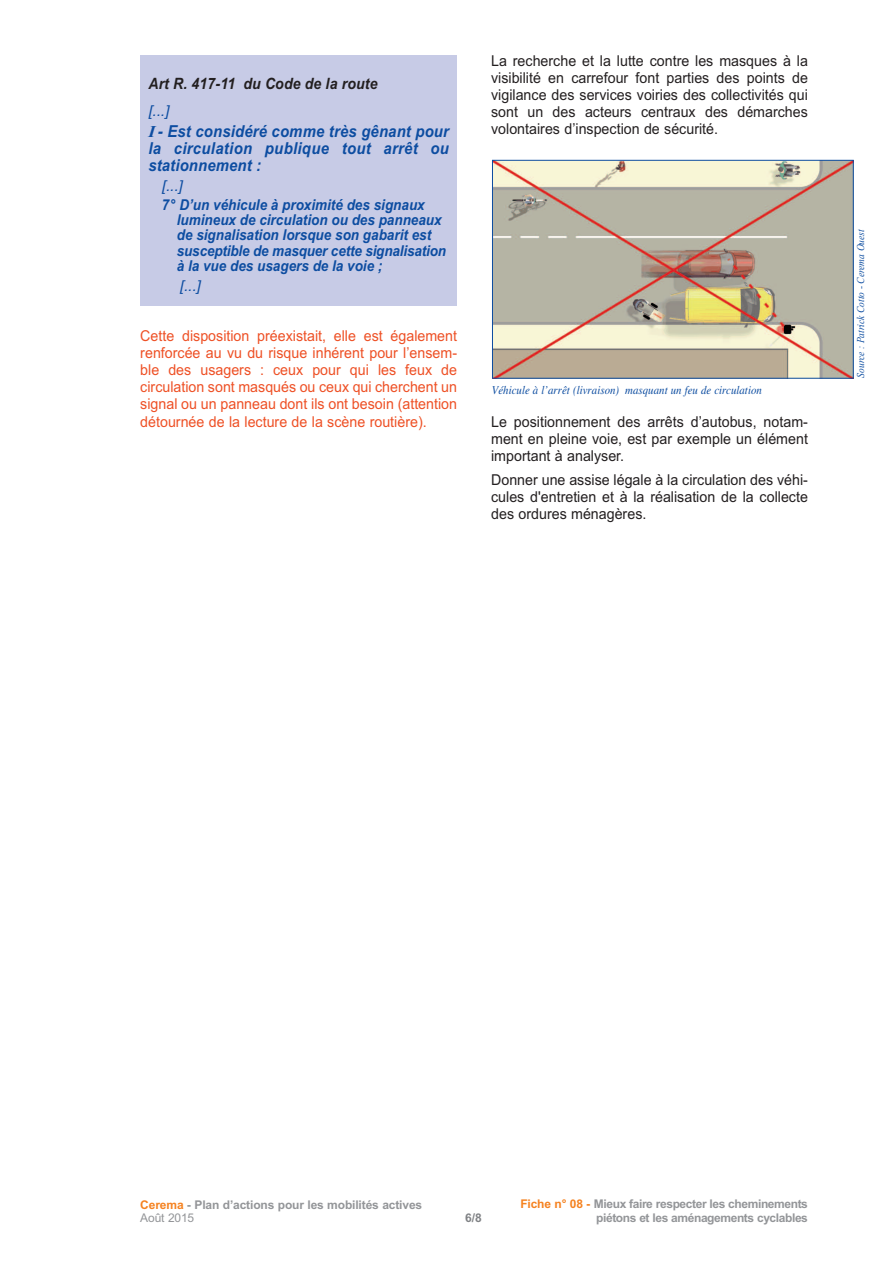
<style>
.page{position:relative;width:893px;height:1263px;background:#fff}
.page>*{position:absolute;margin:0;border:0;box-sizing:border-box;transform-origin:0 0}
.t1{font:italic 700 16.5px/16.8px "Arial";letter-spacing:.02em;color:#0d4da1;text-align:justify;scale:.9 1}
.t2{font:italic 700 15.6px "Arial";letter-spacing:.01em;color:#231f20;scale:.9 1}
.t3{font:15px/17.1px "Arial";color:#231f20;text-align:justify;scale:.95 1}
.t4{font:15px/17.1px "Arial";color:#ee5025;text-align:justify;scale:.95 1}
.t5{font:italic 700 15px/15.3px "Arial";color:#0d4da1;scale:.9 1}
.t6{font:italic 15px "Arial";color:#0d4da1}
.t7{font:700 12px/14.4px "Arial";letter-spacing:-.035em;color:#939598;text-align:right}
.t8{font:italic 12px "Times";letter-spacing:.005em;color:#0d4da1;scale:.9 1}
.t9{font:700 12px/13.5px "Arial";letter-spacing:-.01em;color:#939598}
.t10{font:700 12px "Arial";color:#808285}
.t11{font:italic 10.5px "Times New Roman";color:#0d4da1;scale:.9 1}
.s1{font-family:"Times New Roman"}
.s2{font-weight:400}
.s3{color:#f58220}
</style>
<div class="page">
<img style="left:494px;top:162px;width:357px;height:214px">
<div style="left:492px;top:160px;width:361px;height:218px;border:1px solid #0d4da1"></div>
<div style="left:141px;top:56px;width:316px;height:250px;background:#c7cbe6"></div>
<p class="t2" style="left:148px;top:74px;width:256px">Art R. 417-11 du Code de la route</p>
<p class="t6" style="left:148px;top:102px;width:22px">[...]</p>
<p class="t1" style="left:148px;top:123px;width:335px"><span class="s1">I</span>- Est considéré comme très gênant pour la circulation publique tout arrêt ou stationnement :</p>
<p class="t5" style="left:162px;top:176px;width:294px;line-height:19.2px"><span class="s2">[...]<br></span>7° D’un véhicule à proximité des signaux</p>
<p class="t5" style="left:177px;top:212px;width:301px">lumineux de circulation ou des panneaux de signalisation lorsque son gabarit est susceptible de masquer cette signalisation à la vue des usagers de la voie ;</p>
<p class="t6" style="left:180px;top:277px;width:22px">[...]</p>
<p class="t4" style="left:140px;top:327px;width:335px">Cette disposition préexistait, elle est également renforcée au vu du risque inhérent pour l’ensem&shy;ble des usagers : ceux pour qui les feux de circulation sont masqués ou ceux qui cherchent un signal ou un panneau dont ils ont besoin (attention détournée de la lecture de la scène routière).</p>
<p class="t3" style="left:491px;top:52px;width:335px">La recherche et la lutte contre les masques à la visibilité en carrefour font parties des points de vigilance des services voiries des collectivités qui sont un des acteurs centraux des démarches volontaires d’inspection de sécurité.</p>
<p class="t8" style="left:492px;top:383px;width:302px">Véhicule à l’arrêt (livraison) masquant un feu de circulation</p>
<p class="t3" style="left:491px;top:413px;width:335px">Le positionnement des arrêts d’autobus, notam&shy;ment en pleine voie, est par exemple un élément important à analyser.</p>
<p class="t3" style="left:491px;top:471px;width:335px">Donner une assise légale à la circulation des véhi&shy;cules d'entretien et à la réalisation de la collecte des ordures ménagères.</p>
<p class="t11" style="left:854px;top:378px;width:166px;rotate:-90deg">Source : Patrick Cotto - Cerema Ouest</p>
<p class="t9" style="left:140px;top:1198px;width:283px"><span class="s3">Cerema</span> - Plan d’actions pour les mobilités actives<br><span class="s2">Août 2015</span></p>
<p class="t10" style="left:465px;top:1211px;width:18px">6/8</p>
<p class="t7" style="left:520px;top:1196px;width:289px"><span class="s3">Fiche n° 08 -</span> Mieux faire respecter les cheminements piétons et les aménagements cyclables</p>
</div>
